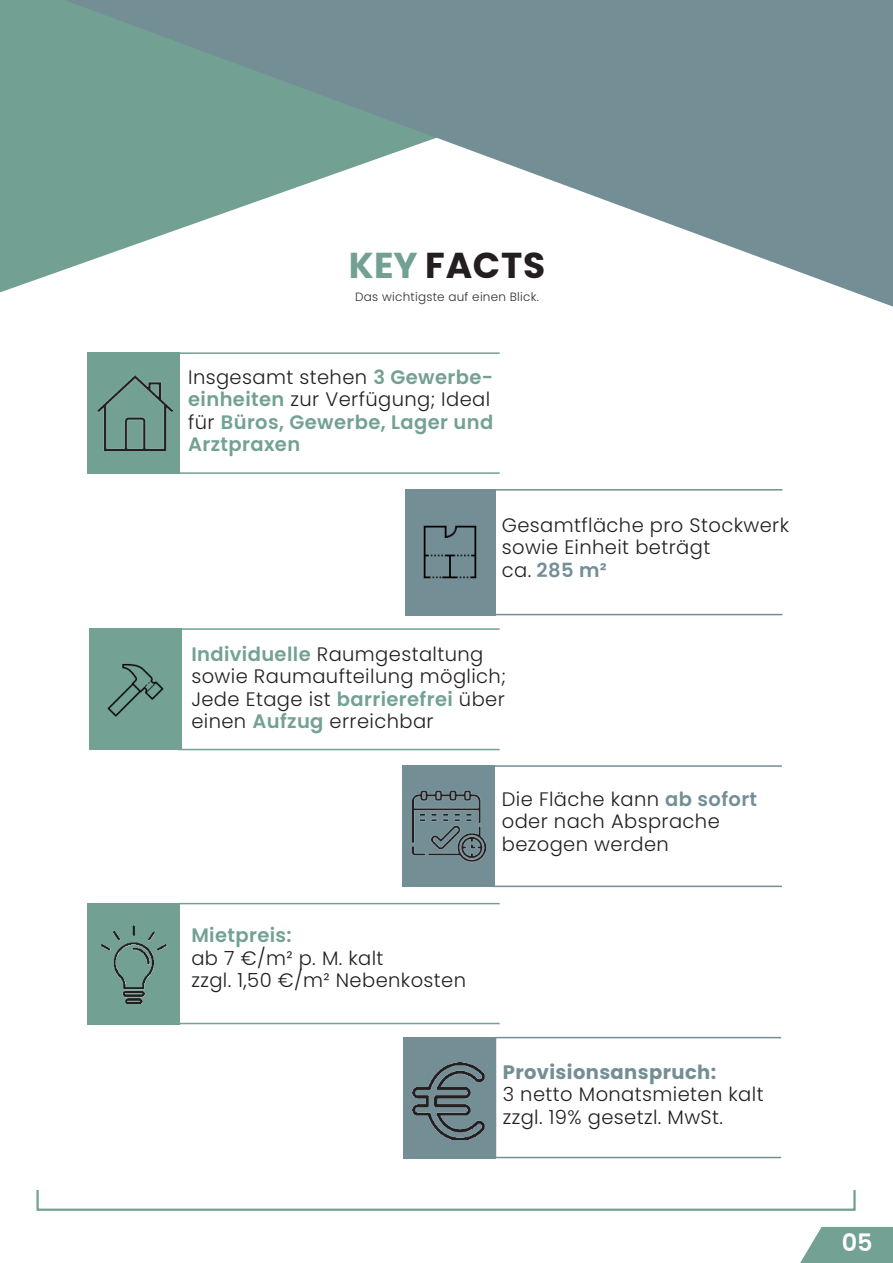
<style>
.page{position:relative;width:893px;height:1263px;background:#fff}
.page>*{position:absolute;margin:0;border:0;box-sizing:border-box;transform-origin:0 0}
.t1{font:700 36px "Poppins";letter-spacing:.02em;color:#231f20}
.t2{font:600 24px "Poppins";color:#fff}
.t3{font:300 19.5px/22.5px "Poppins";letter-spacing:.02em;color:#231f20}
.t4{font:700 19.5px "Poppins";letter-spacing:.02em;color:#748e96}
.t5{font:600 19.5px "Poppins";letter-spacing:.02em;color:#73a194}
.t6{font:300 12px "Poppins";letter-spacing:.02em;color:#312f30}
.s1{color:#72a093}
.s2{font-weight:600;color:#73a093}
.s3{font-weight:600;color:#73a194}
.s4{font-weight:600;color:#748e97}
</style>
<div class="page">
<div style="left:36px;top:1189px;width:820px;height:22px;border:2px solid #72a093"></div>
<svg style="left:800px;top:1227px;width:93px;height:36px;background:#83aba0"></svg>
<div style="left:405px;top:489px;width:90px;height:126px;background:#748e96"></div>
<img style="left:423px;top:525px;width:54px;height:54px">
<div style="left:493px;top:489px;width:290px;height:126px;border:2px solid #748e96"></div>
<div style="left:178px;top:628px;width:322px;height:122px;border:2px solid #73a194"></div>
<div style="left:88px;top:352px;width:92px;height:122px;background:#72a093"></div>
<div style="left:178px;top:352px;width:322px;height:122px;border:2px solid #72a093"></div>
<div style="left:178px;top:903px;width:322px;height:121px;border:2px solid #72a093"></div>
<div style="left:493px;top:765px;width:290px;height:122px;border:2px solid #748e96"></div>
<div style="left:495px;top:1037px;width:287px;height:121px;border:2px solid #748e96"></div>
<div style="left:89px;top:628px;width:93px;height:122px;background:#73a194"></div>
<img style="left:107px;top:664px;width:57px;height:53px">
<div style="left:404px;top:1037px;width:92px;height:121px;background:#748e96"></div>
<img style="left:412px;top:1062px;width:73px;height:77px">
<div style="left:88px;top:903px;width:92px;height:121px;background:#72a093"></div>
<img style="left:101px;top:925px;width:67px;height:78px">
<div style="left:402px;top:765px;width:93px;height:122px;background:#748e96"></div>
<img style="left:412px;top:790px;width:73px;height:73px">
<img style="left:98px;top:376px;width:75px;height:75px">
<div style="left:0;top:0;width:64px;height:292px;background:#72a093"></div>
<svg style="left:64px;top:0;width:829px;height:307px"></svg>
<h1 class="t1" style="left:349px;top:245px;width:198px"><span class="s1">KEY</span> FACTS</h1>
<p class="t6" style="left:355px;top:290px;width:185px">Das wichtigste auf einen Blick.</p>
<p class="t3" style="left:188px;top:366px;width:307px">Insgesamt stehen <span class="s2">3 Gewerbe&shy;einheiten</span> zur Verfügung; Ideal für <span class="s3">Büros, Gewerbe, Lager und<br>Arztpraxen</span></p>
<p class="t3" style="left:502px;top:514px;width:289px">Gesamtfläche pro Stockwerk sowie Einheit beträgt<br>ca. <span class="s4">285 m²</span></p>
<p class="t3" style="left:191px;top:643px;width:316px"><span class="s3">Individuelle</span> Raumgestaltung sowie Raumaufteilung möglich;<br>Jede Etage ist <span class="s3">barrierefrei</span> über einen <span class="s3">Aufzug</span> erreichbar</p>
<p class="t5" style="left:191px;top:924px;width:102px">Mietpreis:</p>
<p class="t3" style="left:191px;top:947px;width:276px">ab 7 €/m² p. M. kalt<br>zzgl. 1,50 €/m² Nebenkosten</p>
<p class="t3" style="left:502px;top:788px;width:257px">Die Fläche kann <span class="s4">ab sofort </span>oder nach Absprache bezogen werden</p>
<p class="t4" style="left:503px;top:1061px;width:215px">Provisionsanspruch:</p>
<p class="t3" style="left:503px;top:1083px;width:262px">3 netto Monatsmieten kalt zzgl. 19% gesetzl. MwSt.</p>
<p class="t2" style="left:842px;top:1229px;width:32px">05</p>
</div>
